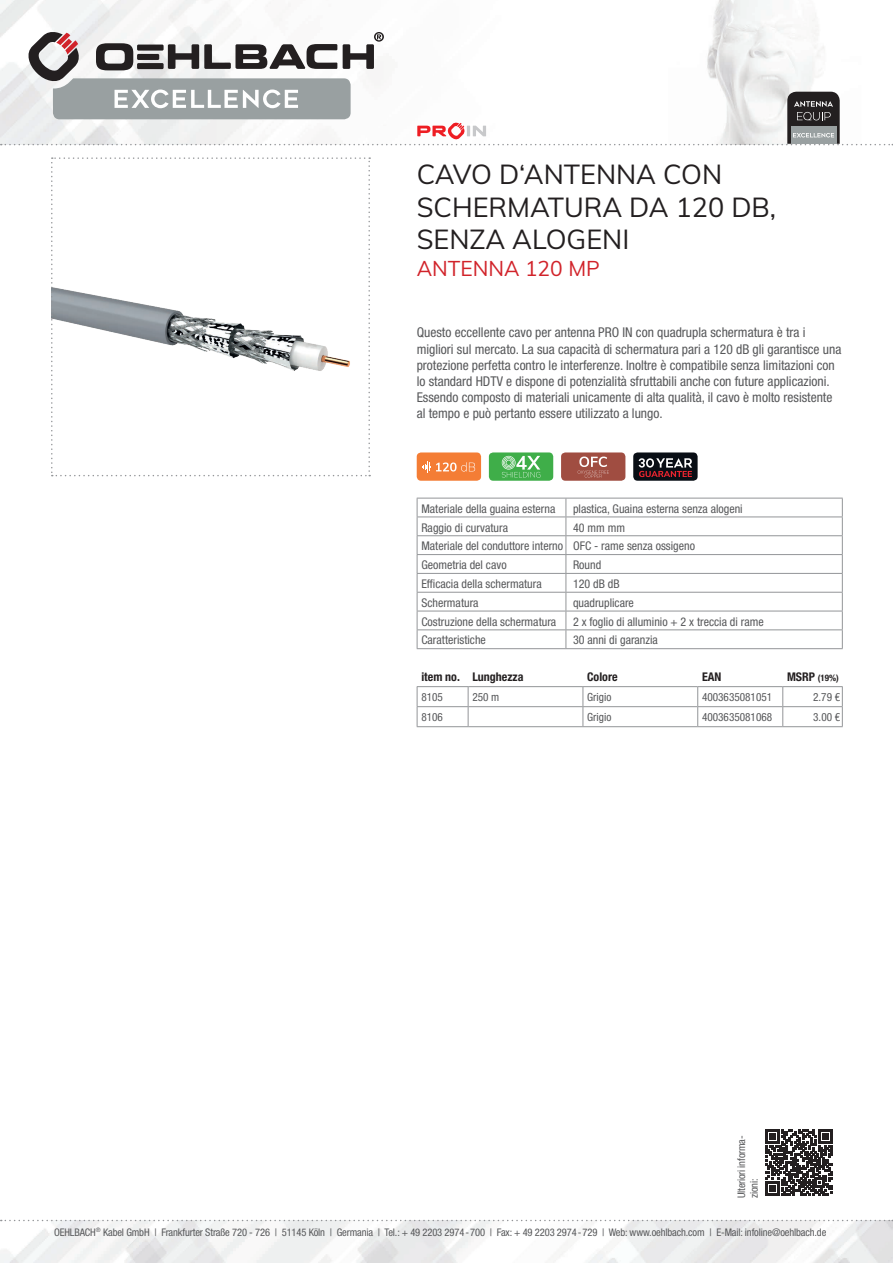
<style>
.page{position:relative;width:893px;height:1263px;background:#fff}
.page>*{position:absolute;margin:0;border:0;box-sizing:border-box;transform-origin:0 0}
.t1{font:27px/32.4px "Muli";color:#231f20}
.t2{font:21px "Muli";color:#d1232a}
.t3{font:condensed 13.5px/16.2px "Helvetica Neue LTW1 G";color:#57585a}
.t4{font:condensed 12px/18.8px "Helvetica Neue LTW1 G";color:#57585a}
.t5{font:700 condensed 12px "Helvetica Neue LTW1 G";color:#231f20}
.t6{font:condensed 11.25px "Helvetica Neue LTW1 G";color:#57585a}
.t7{font:condensed 10.5px/12.6px "Helvetica Neue LTW1 G";letter-spacing:-.01em;color:#57585a}
.t8{font:700 condensed 9px "Helvetica Neue LTW1 G";color:#231f20}
.s1{font-size:12px}
</style>
<div class="page">
<img style="left:0;top:1220px;width:893px;height:43px">
<img style="left:0;top:0;width:818px;height:145px">
<svg style="left:1px;top:1220px;width:892px;height:1px"></svg>
<svg style="left:51px;top:157px;width:319px;height:319px"></svg>
<div style="left:417px;top:452px;width:64px;height:29px;background:#f47d35;border-radius:4px"></div>
<svg style="left:422px;top:461px;width:53px;height:11px"></svg>
<div style="left:489px;top:452px;width:64px;height:29px;background:#3fae49;border-radius:4px"></div>
<svg style="left:502px;top:456px;width:38px;height:21px"></svg>
<div style="left:561px;top:452px;width:64px;height:29px;background:#a04d41;border-radius:4px"></div>
<svg style="left:578px;top:457px;width:31px;height:21px"></svg>
<div style="left:633px;top:452px;width:65px;height:29px;background:#090e15;border-radius:4px"></div>
<svg style="left:639px;top:458px;width:53px;height:19px"></svg>
<svg style="left:766px;top:1129px;width:66px;height:67px"></svg>
<svg style="left:1px;top:31px;width:892px;height:114px"></svg>
<svg style="left:417px;top:687px;width:426px;height:39px"></svg>
<hr style="left:417px;top:726px;width:51px;height:1px;background:#939598">
<hr style="left:468px;top:726px;width:115px;height:1px;background:#939598">
<hr style="left:583px;top:726px;width:115px;height:1px;background:#939598">
<hr style="left:698px;top:726px;width:85px;height:1px;background:#939598">
<hr style="left:783px;top:726px;width:60px;height:1px;background:#939598">
<hr style="left:417px;top:686px;width:51px;height:1px;background:#939598">
<hr style="left:468px;top:686px;width:115px;height:1px;background:#939598">
<hr style="left:583px;top:686px;width:115px;height:1px;background:#939598">
<hr style="left:698px;top:686px;width:85px;height:1px;background:#939598">
<hr style="left:783px;top:686px;width:60px;height:1px;background:#939598">
<svg style="left:417px;top:498px;width:426px;height:150px"></svg>
<hr style="left:417px;top:648px;width:149px;height:1px;background:#939598">
<hr style="left:566px;top:648px;width:277px;height:1px;background:#939598">
<h1 class="t1" style="left:417px;top:157px;width:361px">CAVO D‘ANTENNA CON<br>SCHERMATURA DA 120 DB,<br>SENZA ALOGENI</h1>
<h2 class="t2" style="left:417px;top:253px;width:185px">ANTENNA 120 MP</h2>
<p class="t3" style="left:417px;top:325px;width:426px">Questo eccellente cavo per antenna PRO IN con quadrupla schermatura è tra i migliori sul mercato. La sua capacità di schermatura pari a 120 dB gli garantisce una protezione perfetta contro le interferenze. Inoltre è compatibile senza limitazioni con lo standard HDTV e dispone di potenzialità sfruttabili anche con future applicazioni.<br>Essendo composto di materiali unicamente di alta qualità, il cavo è molto resistente al tempo e può pertanto essere utilizzato a lungo.</p>
<p class="t4" style="left:421px;top:499px;width:136px">Materiale della guaina esterna</p>
<p class="t4" style="left:573px;top:499px;width:171px">plastica, Guaina esterna senza alogeni</p>
<p class="t4" style="left:421px;top:518px;width:88px">Raggio di curvatura</p>
<p class="t4" style="left:421px;top:518px;width:275px;text-indent:152px">40 mm mm<br>Materiale del conduttore interno OFC - rame senza ossigeno<br>Geometria del cavo</p>
<p class="t4" style="left:573px;top:556px;width:30px">Round</p>
<p class="t4" style="left:421px;top:574px;width:122px">Efficacia della schermatura</p>
<p class="t4" style="left:573px;top:574px;width:48px">120 dB dB</p>
<p class="t4" style="left:421px;top:593px;width:59px">Schermatura</p>
<p class="t4" style="left:573px;top:593px;width:62px">quadruplicare</p>
<p class="t4" style="left:421px;top:612px;width:136px">Costruzione della schermatura</p>
<p class="t4" style="left:573px;top:612px;width:192px">2 x foglio di alluminio + 2 x treccia di rame</p>
<p class="t4" style="left:421px;top:631px;width:66px">Caratteristiche</p>
<p class="t4" style="left:573px;top:631px;width:86px">30 anni di garanzia</p>
<p class="t5" style="left:421px;top:669px;width:104px">item no. Lunghezza</p>
<p class="t5" style="left:587px;top:669px;width:32px">Colore</p>
<p class="t5" style="left:702px;top:669px;width:21px">EAN</p>
<p class="t8" style="left:787px;top:672px;width:53px"><span class="s1">MSRP</span> (19%)</p>
<p class="t6" style="left:421px;top:690px;width:23px">8105</p>
<p class="t6" style="left:472px;top:690px;width:29px">250 m</p>
<p class="t6" style="left:587px;top:690px;width:26px">Grigio</p>
<p class="t6" style="left:702px;top:690px;width:72px">4003635081051</p>
<p class="t6" style="left:813px;top:690px;width:29px">2.79 €</p>
<p class="t6" style="left:421px;top:710px;width:23px">8106</p>
<p class="t6" style="left:587px;top:710px;width:26px">Grigio</p>
<p class="t6" style="left:702px;top:710px;width:72px">4003635081068</p>
<p class="t6" style="left:813px;top:710px;width:29px">3.00 €</p>
<p class="t7" style="left:735px;top:1198px;width:64px;rotate:-90deg">Ulteriori informa&shy;zioni:</p>
<p class="t7" style="left:54px;top:1226px;width:774px">OEHLBACH<sup>®</sup> Kabel GmbH | Frankfurter Straße 720 - 726 | 51145 Köln | Germania | Tel.: + 49 2203 2974-700 | Fax: + 49 2203 2974-729 | Web: www.oehlbach.com | E-Mail: infoline@oehlbach.de</p>
</div>
